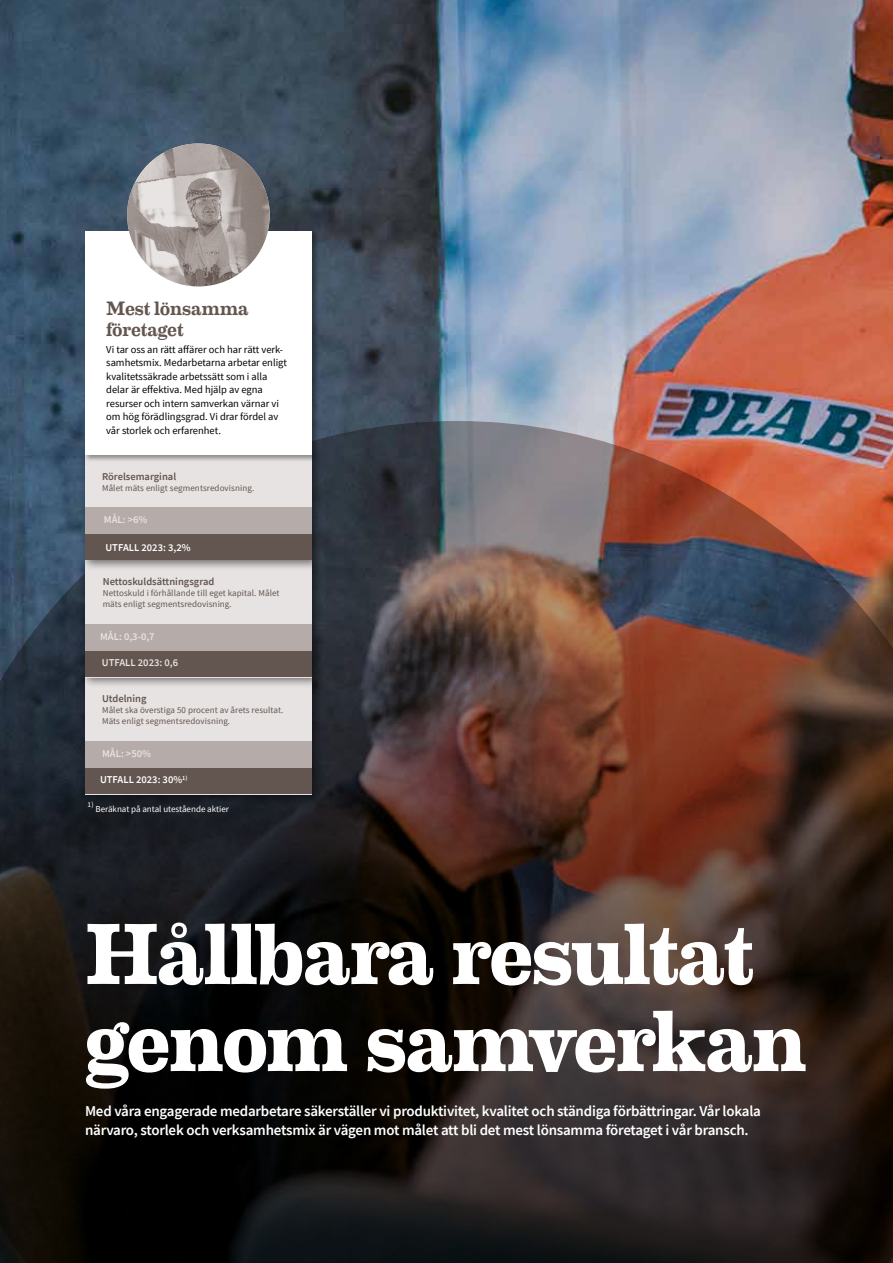
<style>
.page{position:relative;width:893px;height:1263px;background:#fff}
.page>*{position:absolute;margin:0;border:0;box-sizing:border-box;transform-origin:0 0}
.t1{font:700 87px/87px "Eames Century Modern";letter-spacing:-.025em;color:#fff}
.t2{font:500 19.5px/21px "Eames Century Modern";letter-spacing:-.01em;color:#63554f}
.t3{font:600 15px/19.5px "Source Sans Pro";letter-spacing:-.015em;color:#fff}
.t4{font:10.5px/13.5px "Source Sans Pro";color:#000}
.t5{font:600 10.5px "Source Sans Pro";color:#63554f}
.t6{font:600 10.5px "Source Sans Pro";color:#e7e3e2}
.t7{font:600 10.5px "Source Sans Pro";color:#fff}
.t8{font:9px/10.8px "Source Sans Pro";letter-spacing:.01em;color:#63554f}
.t9{font:9px "Source Sans Pro";color:#fff}
.t10{font:7.5px "Source Sans Pro";color:#fff}
</style>
<div class="page">
<img style="left:0;top:0;width:893px;height:421px">
<img style="left:0;top:421px;width:893px;height:842px">
<div style="left:80px;top:672px;width:243px;height:133px;background:#000;opacity:.5"></div>
<div style="left:85px;top:677px;width:227px;height:117px;background:#e7e3e2"></div>
<div style="left:80px;top:555px;width:243px;height:133px;background:#000;opacity:.5"></div>
<div style="left:85px;top:560px;width:227px;height:117px;background:#e7e3e2"></div>
<div style="left:85px;top:650px;width:227px;height:27px;background:#63554f"></div>
<div style="left:85px;top:767px;width:227px;height:27px;background:#63554f"></div>
<div style="left:85px;top:624px;width:227px;height:26px;background:#b5aca9"></div>
<div style="left:85px;top:741px;width:227px;height:26px;background:#b5aca9"></div>
<div style="left:80px;top:450px;width:243px;height:121px;background:#000;opacity:.5"></div>
<div style="left:85px;top:455px;width:227px;height:105px;background:#e7e3e2"></div>
<div style="left:83px;top:230px;width:236px;height:232px;background:#000;opacity:.4"></div>
<div style="left:85px;top:232px;width:227px;height:223px;background:#fff"></div>
<div style="left:85px;top:533px;width:227px;height:27px;background:#63554f"></div>
<div style="left:85px;top:507px;width:227px;height:26px;background:#b5aca9"></div>
<img style="left:127px;top:143px;width:143px;height:143px;border-radius:71px">
<h2 class="t2" style="left:106px;top:296px;width:144px">Mest lönsamma företaget</h2>
<p class="t4" style="left:106px;top:342px;width:182px">Vi tar oss an rätt affärer och har rätt verk&shy;samhetsmix. Medarbetarna arbetar enligt kvalitetssäkrade arbetssätt som i alla delar är effektiva. Med hjälp av egna resurser och intern samverkan värnar vi om hög förädlingsgrad. Vi drar fördel av vår storlek och erfarenhet.</p>
<p class="t5" style="left:102px;top:470px;width:76px">Rörelsemarginal</p>
<p class="t8" style="left:102px;top:482px;width:154px">Målet mäts enligt segmentsredovisning.</p>
<p class="t6" style="left:104px;top:512px;width:45px">MÅL: &gt;6%</p>
<p class="t7" style="left:105px;top:540px;width:87px">UTFALL 2023: 3,2%</p>
<p class="t5" style="left:103px;top:575px;width:113px">Nettoskuldsättningsgrad</p>
<p class="t8" style="left:103px;top:588px;width:178px">Nettoskuld i förhållande till eget kapital. Målet mäts enligt segmentsredovisning.</p>
<p class="t6" style="left:100px;top:629px;width:56px">MÅL: 0,3-0,7</p>
<p class="t6" style="left:102px;top:656px;width:78px">UTFALL 2023: 0,6</p>
<p class="t5" style="left:102px;top:692px;width:46px">Utdelning</p>
<p class="t8" style="left:102px;top:705px;width:183px">Målet ska överstiga 50 procent av årets resultat.<br>Mäts enligt segmentsredovisning.</p>
<p class="t6" style="left:102px;top:747px;width:50px">MÅL: &gt;50%</p>
<p class="t7" style="left:100px;top:773px;width:89px">UTFALL 2023: 30%<sup>1)</sup></p>
<p class="t10" style="left:88px;top:800px;width:7px">1)</p>
<p class="t9" style="left:95px;top:803px;width:135px">Beräknat på antal utestående aktier</p>
<h1 class="t1" style="left:85px;top:905px;width:724px">Hållbara resultat genom samverkan</h1>
<h3 class="t3" style="left:85px;top:1101px;width:677px">Med våra engagerade medarbetare säkerställer vi produktivitet, kvalitet och ständiga förbättringar. Vår lokala närvaro, storlek och verksamhetsmix är vägen mot målet att bli det mest lönsamma företaget i vår bransch.</h3>
</div>
